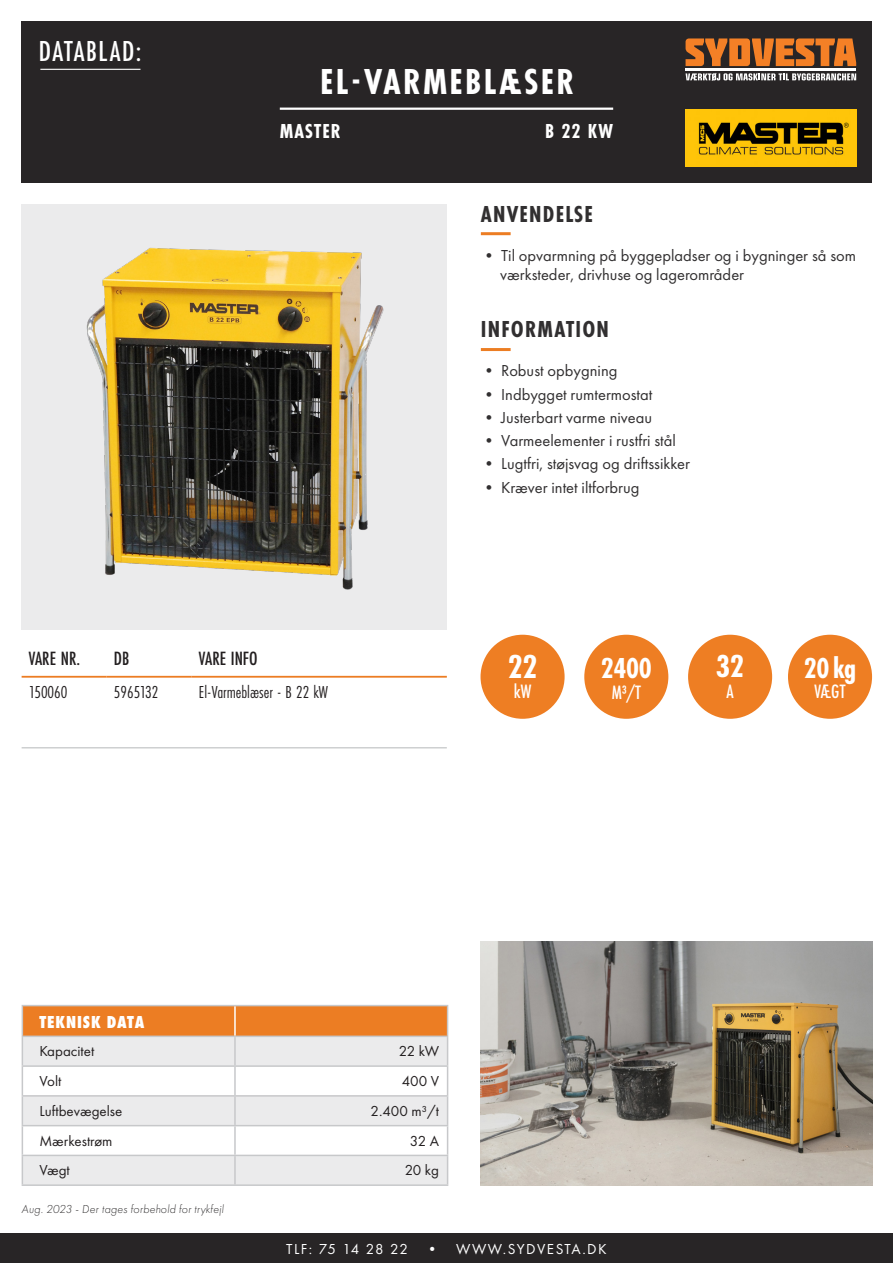
<style>
.page{position:relative;width:893px;height:1263px;background:#fff}
.page>*{position:absolute;margin:0;border:0;box-sizing:border-box;transform-origin:0 0}
.t1{font:700 37.5px "Futura PT Cond";letter-spacing:.06em;color:#fff}
.t2{font:700 34.5px "Futura PT Cond";color:#fff}
.t3{font:700 33px "Futura PT Cond";color:#fff}
.t4{font:500 30px "Futura PT Cond";letter-spacing:.05em;color:#fff}
.t5{font:700 30px "Futura PT Cond";letter-spacing:-.01em;color:#fff}
.t6{font:700 24px "Futura PT Cond";letter-spacing:.05em;color:#312f30}
.t7{font:700 21px "Futura PT Cond";letter-spacing:.05em;color:#fff}
.t8{font:500 20.1px "Futura PT Cond";color:#fff}
.t9{font:500 19.95px "Futura PT Cond";color:#231f20}
.t10{font:18px "Futura PT Cond";color:#231f20}
.t11{font:800 18px "Futura PT Cond";letter-spacing:.05em;color:#fff}
.t12{font:16.5px/19.5px "Futura PT";color:#312f30}
.t13{font:15px "Futura PT";color:#231f20}
.t14{font:15px "Futura PT";letter-spacing:.1em;color:#fff}
.t15{font:italic 300 12px "Futura PT";letter-spacing:.015em;color:#312f30}
</style>
<div class="page">
<img style="left:481px;top:942px;width:391px;height:243px">
<hr style="left:22px;top:676px;width:85px;height:2px;background:#ec7d23">
<hr style="left:107px;top:676px;width:85px;height:2px;background:#ec7d23">
<hr style="left:192px;top:676px;width:255px;height:2px;background:#ec7d23">
<img style="left:22px;top:205px;width:424px;height:425px">
<div style="left:21px;top:21px;width:851px;height:162px;background:#282526"></div>
<div style="left:0;top:1233px;width:893px;height:30px;background:#282526"></div>
<hr style="left:280px;top:108px;width:333px;height:2px;background:#fff">
<hr style="left:481px;top:232px;width:30px;height:3px;background:#ec7d23">
<hr style="left:481px;top:348px;width:30px;height:3px;background:#ec7d23">
<svg style="left:686px;top:38px;width:170px;height:28px"></svg>
<svg style="left:686px;top:73px;width:170px;height:8px"></svg>
<hr style="left:686px;top:69px;width:170px;height:2px;background:#fff">
<hr style="left:22px;top:747px;width:425px;height:1px;background:#cbcdce">
<svg style="left:22px;top:1005px;width:426px;height:179px"></svg>
<hr style="left:22px;top:1184px;width:213px;height:2px;background:#c7c8ca">
<hr style="left:235px;top:1184px;width:213px;height:2px;background:#c7c8ca">
<hr style="left:234px;top:1006px;width:2px;height:29px;background:#fff">
<div style="left:480px;top:635px;width:85px;height:84px;background:#ee7e23;border-radius:50%"></div>
<div style="left:584px;top:635px;width:84px;height:84px;background:#ee7e23;border-radius:50%"></div>
<div style="left:688px;top:635px;width:84px;height:84px;background:#ee7e23;border-radius:50%"></div>
<div style="left:788px;top:635px;width:84px;height:84px;background:#ee7e23;border-radius:50%"></div>
<hr style="left:40px;top:69px;width:100px;height:1px;background:#fff">
<img style="left:686px;top:110px;width:170px;height:56px">
<p class="t4" style="left:39px;top:34px;width:104px">DATABLAD:</p>
<p class="t1" style="left:320px;top:60px;width:255px">EL-VARMEBLÆSER</p>
<p class="t7" style="left:280px;top:119px;width:62px">MASTER</p>
<p class="t7" style="left:545px;top:119px;width:69px">B 22 KW</p>
<p class="t6" style="left:481px;top:200px;width:114px">ANVENDELSE</p>
<p class="t12" style="left:500px;top:245px;width:357px;text-indent:-19px">• Til opvarmning på byggepladser og i bygninger så som værksteder, drivhuse og lagerområder</p>
<p class="t6" style="left:481px;top:316px;width:130px">INFORMATION</p>
<p class="t12" style="left:481px;top:361px;width:138px">• Robust opbygning</p>
<p class="t12" style="left:481px;top:384px;width:173px">• Indbygget rumtermostat</p>
<p class="t12" style="left:481px;top:408px;width:173px">• Justerbart varme niveau</p>
<p class="t12" style="left:481px;top:431px;width:197px">• Varmeelementer i rustfri stål</p>
<p class="t12" style="left:481px;top:454px;width:211px">• Lugtfri, støjsvag og driftssikker</p>
<p class="t12" style="left:481px;top:477px;width:160px">• Kræver intet iltforbrug</p>
<p class="t9" style="left:29px;top:646px;width:53px">VARE NR.</p>
<p class="t9" style="left:114px;top:646px;width:17px">DB</p>
<p class="t9" style="left:199px;top:646px;width:60px">VARE INFO</p>
<p class="t10" style="left:29px;top:681px;width:40px">150060</p>
<p class="t10" style="left:114px;top:681px;width:46px">5965132</p>
<p class="t10" style="left:199px;top:681px;width:130px">El-Varmeblæser - B 22 kW</p>
<p class="t2" style="left:508px;top:647px;width:31px">22</p>
<p class="t8" style="left:514px;top:680px;width:19px">kW</p>
<p class="t5" style="left:601px;top:650px;width:53px">2400</p>
<p class="t8" style="left:612px;top:680px;width:30px">M³/T</p>
<p class="t3" style="left:716px;top:647px;width:30px">32</p>
<p class="t8" style="left:726px;top:680px;width:9px">A</p>
<p class="t5" style="left:804px;top:650px;width:54px">20 kg</p>
<p class="t8" style="left:815px;top:680px;width:32px">VÆGT</p>
<p class="t11" style="left:39px;top:1011px;width:107px">TEKNISK DATA</p>
<p class="t13" style="left:39px;top:1042px;width:56px">Kapacitet</p>
<p class="t13" style="left:399px;top:1042px;width:42px">22 kW</p>
<p class="t13" style="left:39px;top:1072px;width:24px">Volt</p>
<p class="t13" style="left:402px;top:1072px;width:39px">400 V</p>
<p class="t13" style="left:39px;top:1102px;width:85px">Luftbevægelse</p>
<p class="t13" style="left:370px;top:1102px;width:70px">2.400 m³/t</p>
<p class="t13" style="left:39px;top:1132px;width:75px">Mærkestrøm</p>
<p class="t13" style="left:410px;top:1132px;width:31px">32 A</p>
<p class="t13" style="left:39px;top:1161px;width:32px">Vægt</p>
<p class="t13" style="left:405px;top:1161px;width:36px">20 kg</p>
<p class="t15" style="left:22px;top:1202px;width:204px">Aug. 2023 - Der tages forbehold for trykfejl</p>
<p class="t14" style="left:286px;top:1240px;width:322px">TLF: 75 14 28 22 • WWW.SYDVESTA.DK</p>
</div>
